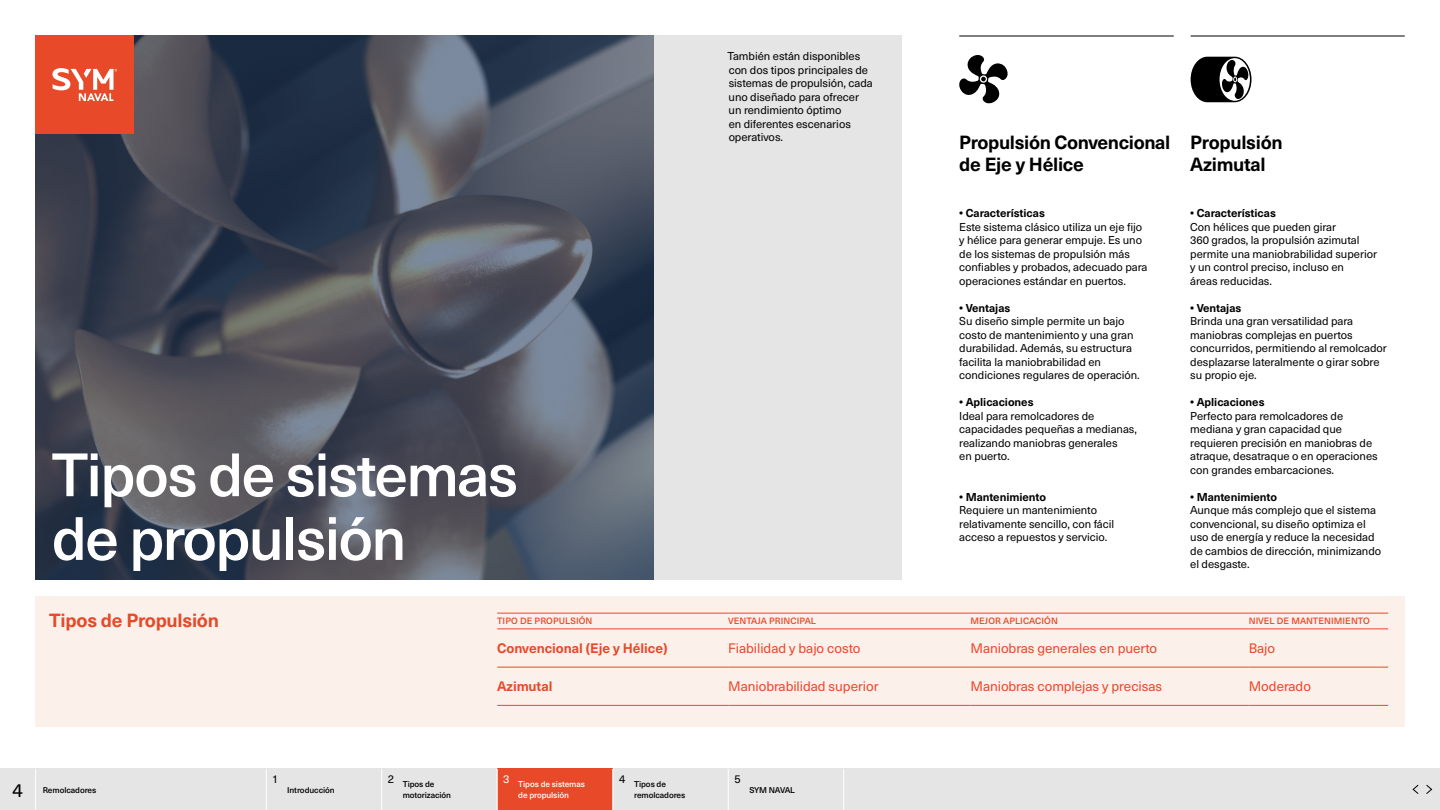
<style>
.page{position:relative;width:1440px;height:810px;background:#fff}
.page>*{position:absolute;margin:0;border:0;box-sizing:border-box;transform-origin:0 0}
.t1{font:500 60px/63.8px "Neue Haas Unica W1 G";letter-spacing:-.03em;color:#fff}
.t2{font:700 18.75px/22.5px "Neue Haas Unica W1 G";letter-spacing:-.02em;color:#000}
.t3{font:700 18.75px "Neue Haas Unica W1 G";letter-spacing:-.015em;color:#e74929}
.t4{font:18.75px "Neue Haas Unica W1 G";color:#000}
.t5{font:13.5px "Neue Haas Unica W1 G";letter-spacing:-.005em;color:#e74929}
.t6{font:700 13.5px "Neue Haas Unica W1 G";letter-spacing:-.005em;color:#e74929}
.t7{font:11.25px/13.5px "Neue Haas Unica W1 G";letter-spacing:-.005em;color:#000}
.t8{font:700 11.25px "Neue Haas Unica W1 G";letter-spacing:-.005em;color:#000}
.t9{font:500 9px "Neue Haas Unica W1 G";letter-spacing:.01em;color:#e74929}
.t10{font:500 8.25px/10.5px "Neue Haas Unica W1 G";letter-spacing:-.01em;color:#000}
.t11{font:500 8.25px/10.5px "Neue Haas Unica W1 G";letter-spacing:-.01em;color:#fff;text-align:center}
.t12{font:500 8.25px "Neue Haas Unica W1 G";letter-spacing:-.04em;color:#000}
</style>
<div class="page">
<div style="left:654px;top:35px;width:248px;height:545px;background:#e5e5e5"></div>
<img style="left:35px;top:35px;width:619px;height:545px">
<div style="left:35px;top:596px;width:1370px;height:131px;background:#fcf1ea"></div>
<div style="left:35px;top:35px;width:99px;height:99px;background:#e74929"></div>
<svg style="left:52px;top:68px;width:65px;height:33px"></svg>
<hr style="left:497px;top:613px;width:231px;height:1px;background:#e74929">
<hr style="left:728px;top:613px;width:242px;height:1px;background:#e74929">
<hr style="left:970px;top:613px;width:279px;height:1px;background:#e74929">
<hr style="left:1249px;top:613px;width:139px;height:1px;background:#e74929">
<hr style="left:497px;top:628px;width:231px;height:1px;background:#e74929">
<hr style="left:728px;top:628px;width:242px;height:1px;background:#e74929">
<hr style="left:970px;top:628px;width:279px;height:1px;background:#e74929">
<hr style="left:1249px;top:628px;width:139px;height:1px;background:#e74929">
<hr style="left:497px;top:667px;width:231px;height:1px;background:#e74929">
<hr style="left:728px;top:667px;width:242px;height:1px;background:#e74929">
<hr style="left:970px;top:667px;width:279px;height:1px;background:#e74929">
<hr style="left:1249px;top:667px;width:139px;height:1px;background:#e74929">
<hr style="left:497px;top:705px;width:231px;height:1px;background:#e74929">
<hr style="left:728px;top:705px;width:242px;height:1px;background:#e74929">
<hr style="left:970px;top:705px;width:279px;height:1px;background:#e74929">
<hr style="left:1249px;top:705px;width:139px;height:1px;background:#e74929">
<hr style="left:959px;top:36px;width:215px;height:1px;background:#000">
<hr style="left:1191px;top:36px;width:214px;height:1px;background:#000">
<svg style="left:959px;top:55px;width:49px;height:49px"></svg>
<svg style="left:1191px;top:57px;width:61px;height:45px"></svg>
<div style="left:0;top:769px;width:1440px;height:41px;background:#e5e5e5"></div>
<hr style="left:35px;top:769px;width:1px;height:41px;background:#fff">
<hr style="left:266px;top:769px;width:1px;height:41px;background:#fff">
<hr style="left:381px;top:769px;width:1px;height:41px;background:#fff">
<hr style="left:728px;top:769px;width:1px;height:41px;background:#fff">
<div style="left:497px;top:769px;width:21px;height:41px;background:#e74929"></div>
<div style="left:518px;top:769px;width:95px;height:41px;background:#e74929"></div>
<hr style="left:497px;top:769px;width:1px;height:41px;background:#fff">
<hr style="left:612px;top:769px;width:1px;height:41px;background:#fff">
<h1 class="t1" style="left:52px;top:439px;width:468px">Tipos de sistemas de propulsión</h1>
<p class="t7" style="left:728px;top:49px;width:147px">También están disponibles con dos tipos principales de sistemas de propulsión, cada uno diseñado para ofrecer un rendimiento óptimo<br>en diferentes escenarios operativos.</p>
<h2 class="t2" style="left:959px;top:129px;width:213px">Propulsión Convencional de Eje y Hélice</h2>
<h2 class="t2" style="left:1190px;top:129px;width:94px">Propulsión<br>Azimutal</h2>
<p class="t8" style="left:959px;top:205px;width:87px">• Características</p>
<p class="t7" style="left:959px;top:219px;width:190px">Este sistema clásico utiliza un eje fijo y hélice para generar empuje. Es uno de los sistemas de propulsión más confiables y probados, adecuado para operaciones estándar en puertos.</p>
<p class="t8" style="left:959px;top:299px;width:53px">• Ventajas</p>
<p class="t7" style="left:959px;top:314px;width:182px">Su diseño simple permite un bajo costo de mantenimiento y una gran durabilidad. Además, su estructura facilita la maniobrabilidad en condiciones regulares de operación.</p>
<p class="t8" style="left:959px;top:394px;width:76px">• Aplicaciones</p>
<p class="t7" style="left:959px;top:408px;width:179px">Ideal para remolcadores de capacidades pequeñas a medianas, realizando maniobras generales<br>en puerto.</p>
<p class="t8" style="left:959px;top:488px;width:88px">• Mantenimiento</p>
<p class="t7" style="left:959px;top:503px;width:157px">Requiere un mantenimiento relativamente sencillo, con fácil acceso a repuestos y servicio.</p>
<p class="t8" style="left:1190px;top:205px;width:87px">• Características</p>
<p class="t7" style="left:1190px;top:219px;width:188px">Con hélices que pueden girar<br>360 grados, la propulsión azimutal permite una maniobrabilidad superior y un control preciso, incluso en<br>áreas reducidas.</p>
<p class="t8" style="left:1190px;top:299px;width:53px">• Ventajas</p>
<p class="t7" style="left:1190px;top:314px;width:198px">Brinda una gran versatilidad para maniobras complejas en puertos concurridos, permitiendo al remolcador desplazarse lateralmente o girar sobre su propio eje.</p>
<p class="t8" style="left:1190px;top:394px;width:76px">• Aplicaciones</p>
<p class="t7" style="left:1190px;top:408px;width:189px">Perfecto para remolcadores de mediana y gran capacidad que requieren precisión en maniobras de atraque, desatraque o en operaciones con grandes embarcaciones.</p>
<p class="t8" style="left:1190px;top:488px;width:88px">• Mantenimiento</p>
<p class="t7" style="left:1190px;top:503px;width:192px">Aunque más complejo que el sistema convencional, su diseño optimiza el uso de energía y reduce la necesidad de cambios de dirección, minimizando el desgaste.</p>
<h2 class="t3" style="left:49px;top:606px;width:171px">Tipos de Propulsión</h2>
<p class="t9" style="left:497px;top:614px;width:97px">TIPO DE PROPULSIÓN</p>
<p class="t9" style="left:728px;top:614px;width:89px">VENTAJA PRINCIPAL</p>
<p class="t9" style="left:971px;top:614px;width:89px">MEJOR APLICACIÓN</p>
<p class="t9" style="left:1249px;top:614px;width:123px">NIVEL DE MANTENIMIENTO</p>
<p class="t6" style="left:497px;top:638px;width:172px">Convencional (Eje y Hélice)</p>
<p class="t5" style="left:728px;top:638px;width:134px">Fiabilidad y bajo costo</p>
<p class="t5" style="left:970px;top:638px;width:188px">Maniobras generales en puerto</p>
<p class="t5" style="left:1249px;top:638px;width:28px">Bajo</p>
<p class="t6" style="left:497px;top:676px;width:57px">Azimutal</p>
<p class="t5" style="left:728px;top:677px;width:152px">Maniobrabilidad superior</p>
<p class="t5" style="left:970px;top:677px;width:193px">Maniobras complejas y precisas</p>
<p class="t5" style="left:1249px;top:677px;width:64px">Moderado</p>
<h2 class="t4" style="left:12px;top:776px;width:12px">4</h2>
<p class="t10" style="left:43px;top:784px;width:55px">Remolcadores</p>
<p class="t7" style="left:272px;top:772px;width:8px">1</p>
<p class="t10" style="left:287px;top:784px;width:49px">Introducción</p>
<p class="t7" style="left:388px;top:772px;width:8px">2</p>
<p class="t11" style="left:503px;top:779px;width:83px"><sup>3</sup> Tipos de sistemas de propulsión</p>
<p class="t7" style="left:619px;top:772px;width:8px">4</p>
<p class="t7" style="left:735px;top:772px;width:8px">5</p>
<p class="t10" style="left:403px;top:779px;width:50px">Tipos de motorización</p>
<p class="t12" style="left:750px;top:783px;width:47px">SYM NAVAL</p>
<p class="t10" style="left:634px;top:779px;width:53px">Tipos de remolcadores</p>
</div>
